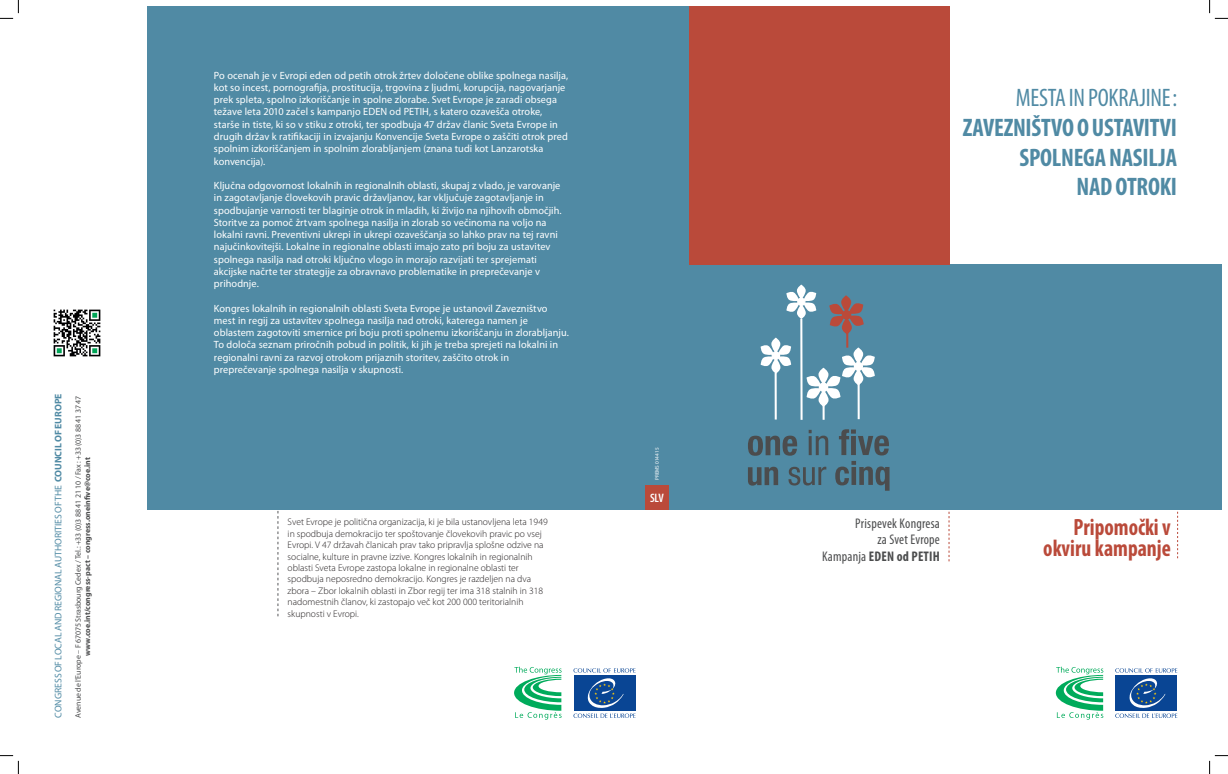
<style>
.page{position:relative;width:1228px;height:774px;background:#fff}
.page>*{position:absolute;margin:0;border:0;box-sizing:border-box;transform-origin:0 0}
.t1{font:700 condensed 25.38px/29.8px "Myriad Pro";letter-spacing:-.01em;color:#508aa4;text-align:right}
.t2{font:condensed 25.38px "Myriad Pro";letter-spacing:-.01em;color:#508aa4}
.t3{font:700 condensed 23.62px/21px "Myriad Pro";color:#ba4a3a;text-align:right;scale:.92 1}
.t4{font:condensed 14px/16.6px "Myriad Pro";letter-spacing:.015em;color:#4b4c4d;text-align:right}
.t5{font:600 condensed 12.25px "Myriad Pro";color:#fff}
.t6{font:10.5px/12.2px "Myriad Pro";letter-spacing:.005em;color:#fff}
.t7{font:300 9.62px/11.4px "Myriad Pro";color:#231f20}
.t8{font:9.62px "Myriad Pro";color:#508aa4}
.t9{font:7.88px "Myriad";letter-spacing:-.01em;color:#4b4c4d}
.t10{font:700 7.88px "Myriad";color:#4b4c4d}
.t11{font:5.25px "Myriad Pro";color:#fff}
.s1{font-weight:700}
</style>
<div class="page">
<div style="left:147px;top:6px;width:558px;height:503px;background:#508aa4"></div>
<svg style="left:948px;top:511px;width:1px;height:50px"></svg>
<div style="left:689px;top:264px;width:532px;height:245px;background:#508aa4"></div>
<div style="left:689px;top:6px;width:260px;height:258px;background:#ba4a3a"></div>
<svg style="left:1177px;top:511px;width:1px;height:47px"></svg>
<svg style="left:748px;top:435px;width:49px;height:21px"></svg>
<svg style="left:808px;top:430px;width:20px;height:25px"></svg>
<svg style="left:839px;top:429px;width:49px;height:26px"></svg>
<svg style="left:748px;top:466px;width:30px;height:19px"></svg>
<svg style="left:788px;top:466px;width:38px;height:19px"></svg>
<svg style="left:835px;top:461px;width:54px;height:29px"></svg>
<hr style="left:800px;top:319px;width:2px;height:101px;background:#fff">
<svg style="left:760px;top:284px;width:115px;height:135px"></svg>
<svg style="left:1055px;top:666px;width:48px;height:53px"></svg>
<svg style="left:1115px;top:668px;width:62px;height:49px"></svg>
<svg style="left:514px;top:666px;width:47px;height:53px"></svg>
<svg style="left:573px;top:668px;width:62px;height:49px"></svg>
<svg style="left:278px;top:511px;width:1px;height:105px"></svg>
<div style="left:645px;top:485px;width:23px;height:24px;background:#ba4a3a"></div>
<img style="left:53px;top:309px;width:48px;height:48px">
<svg style="left:0;top:0;width:19px;height:19px"></svg>
<svg style="left:0;top:755px;width:19px;height:18px"></svg>
<svg style="left:1209px;top:0;width:18px;height:19px"></svg>
<svg style="left:1209px;top:755px;width:18px;height:18px"></svg>
<p class="t8" style="left:52px;top:717px;width:325px;rotate:-90deg">CONGRESS OF LOCAL AND REGIONAL AUTHORITIES OF THE <span class="s1">COUNCIL OF EUROPE</span></p>
<p class="t9" style="left:74px;top:717px;width:323px;rotate:-90deg">Avenue de l’Europe – F 67075 Strasbourg Cedex / Tel. : +33 (0)3 88 41 21 10 / Fax : +33 (0)3 88 41 37 47</p>
<p class="t10" style="left:84px;top:655px;width:200px;rotate:-90deg">www.coe.int/congress-pact – congress.oneinfive@coe.int</p>
<p class="t6" style="left:214px;top:69px;width:356px">Po ocenah je v Evropi eden od petih otrok žrtev določene oblike spolnega nasilja, kot so incest, pornografija, prostitucija, trgovina z ljudmi, korupcija, nagovarjanje prek spleta, spolno izkoriščanje in spolne zlorabe. Svet Evrope je zaradi obsega težave leta 2010 začel s kampanjo EDEN od PETIH, s katero ozavešča otroke, starše in tiste, ki so v stiku z otroki, ter spodbuja 47 držav članic Sveta Evrope in drugih držav k ratifikaciji in izvajanju Konvencije Sveta Evrope o zaščiti otrok pred spolnim izkoriščanjem in spolnim zlorabljanjem (znana tudi kot Lanzarotska konvencija).</p>
<p class="t6" style="left:214px;top:179px;width:349px">Ključna odgovornost lokalnih in regionalnih oblasti, skupaj z vlado, je varovanje in zagotavljanje človekovih pravic državljanov, kar vključuje zagotavljanje in spodbujanje varnosti ter blaginje otrok in mladih, ki živijo na njihovih območjih.<br>Storitve za pomoč žrtvam spolnega nasilja in zlorab so večinoma na voljo na lokalni ravni. Preventivni ukrepi in ukrepi ozaveščanja so lahko prav na tej ravni najučinkovitejši. Lokalne in regionalne oblasti imajo zato pri boju za ustavitev spolnega nasilja nad otroki ključno vlogo in morajo razvijati ter sprejemati akcijske načrte ter strategije za obravnavo problematike in preprečevanje v prihodnje.</p>
<p class="t6" style="left:214px;top:302px;width:356px">Kongres lokalnih in regionalnih oblasti Sveta Evrope je ustanovil Zavezništvo mest in regij za ustavitev spolnega nasilja nad otroki, katerega namen je oblastem zagotoviti smernice pri boju proti spolnemu izkoriščanju in zlorabljanju.<br>To določa seznam priročnih pobud in politik, ki jih je treba sprejeti na lokalni in regionalni ravni za razvoj otrokom prijaznih storitev, zaščito otrok in preprečevanje spolnega nasilja v skupnosti.</p>
<p class="t7" style="left:288px;top:516px;width:261px">Svet Evrope je politična organizacija, ki je bila ustanovljena leta 1949 in spodbuja demokracijo ter spoštovanje človekovih pravic po vsej Evropi. V 47 državah članicah prav tako pripravlja splošne odzive na socialne, kulture in pravne izzive. Kongres lokalnih in regionalnih oblasti Sveta Evrope zastopa lokalne in regionalne oblasti ter spodbuja neposredno demokracijo. Kongres je razdeljen na dva zbora – Zbor lokalnih oblasti in Zbor regij ter ima 318 stalnih in 318 nadomestnih članov, ki zastopajo več kot 200 000 teritorialnih skupnosti v Evropi.</p>
<p class="t11" style="left:654px;top:480px;width:34px;rotate:-90deg">PREMS 014415</p>
<p class="t5" style="left:650px;top:490px;width:15px">SLV</p>
<h1 class="t2" style="left:1015px;top:82px;width:163px">MESTA IN POKRAJINE:</h1>
<h1 class="t1" style="left:962px;top:112px;width:216px">ZAVEZNIŠTVO O USTAVITVI<br>SPOLNEGA NASILJA<br>NAD OTROKI</h1>
<h3 class="t4" style="left:822px;top:514px;width:119px">Prispevek Kongresa<br>za Svet Evrope<br>Kampanja <span class="s1">EDEN od PETIH</span></h3>
<h2 class="t3" style="left:1043px;top:516px;width:140px">Pripomočki v okviru kampanje</h2>
</div>
